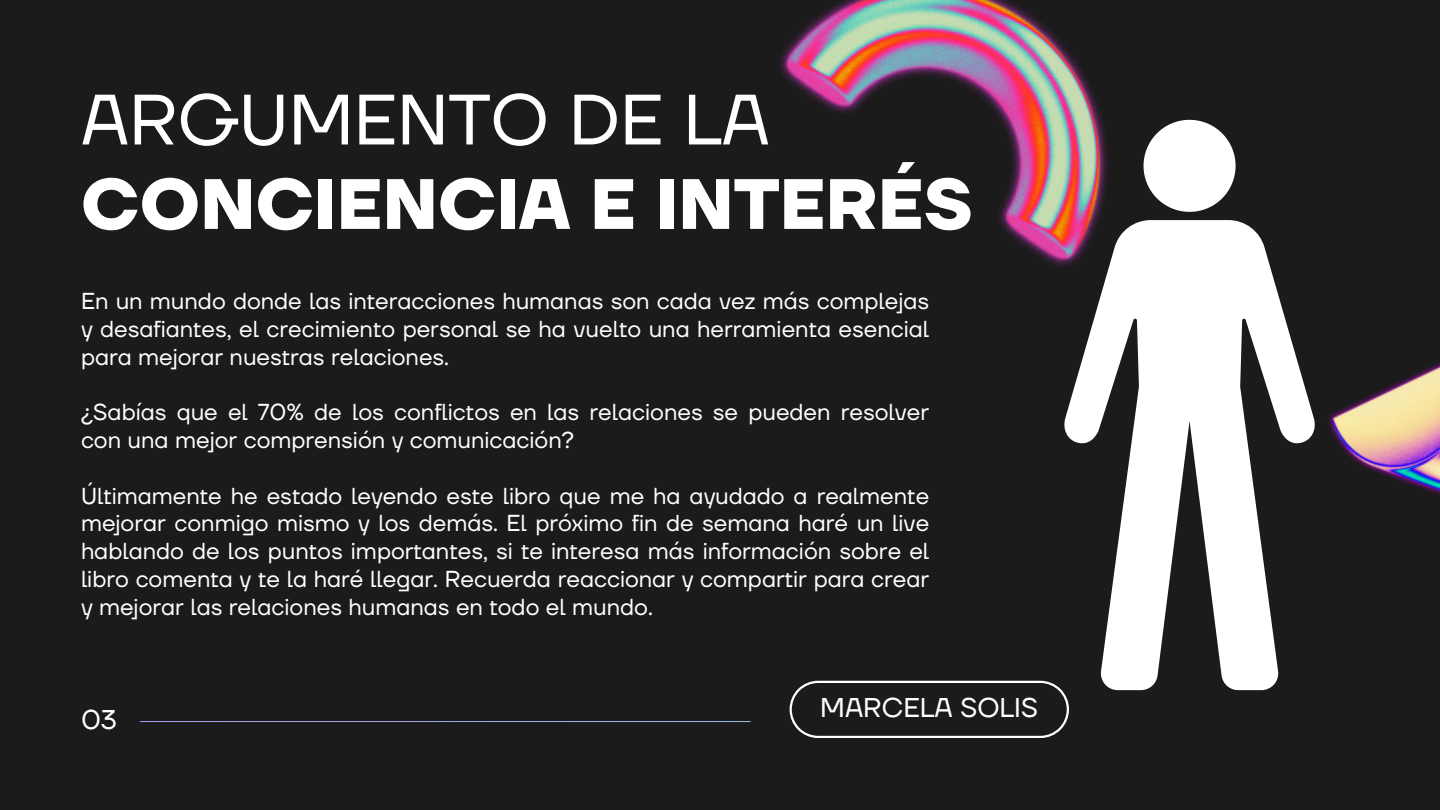
<style>
.page{position:relative;width:1440px;height:810px;background:#1b1b1b}
.page>*{position:absolute;margin:0;border:0;box-sizing:border-box;transform-origin:0 0}
.t1{font:700 71.1px "TT Firs Neue";color:#fff}
.t2{font:71.1px "TT Firs Neue";color:#fff}
.t3{font:27px "TT Firs Neue";color:#fff}
.t4{font:23px/27.8px "TT Firs Neue";color:#fff;text-align:justify}
</style>
<div class="page">
<hr style="left:140px;top:721px;width:611px;height:1px;background:#fff">
<img style="left:779px;top:0;width:329px;height:267px">
<img style="left:1328px;top:362px;width:112px;height:133px">
<svg style="left:1064px;top:220px;width:251px;height:470px;fill:#fff"></svg>
<svg style="left:1144px;top:120px;width:92px;height:92px"></svg>
<svg style="left:790px;top:681px;width:279px;height:57px"></svg>
<h3 class="t2" style="left:81px;top:77px;width:690px">ARGUMENTO DE LA</h3>
<p class="t1" style="left:81px;top:161px;width:893px">CONCIENCIA E INTERÉS</p>
<h1 class="t4" style="left:81px;top:288px;width:850px">En un mundo donde las interacciones humanas son cada vez más complejas y desafiantes, el crecimiento personal se ha vuelto una herramienta esencial para mejorar nuestras relaciones.</h1>
<p class="t4" style="left:81px;top:399px;width:850px">¿Sabías que el 70% de los conflictos en las relaciones se pueden resolver con una mejor comprensión y comunicación?</p>
<p class="t4" style="left:81px;top:483px;width:850px">Últimamente he estado leyendo este libro que me ha ayudado a realmente mejorar conmigo mismo y los demás. El próximo fin de semana haré un live hablando de los puntos importantes, si te interesa más información sobre el libro comenta y te la haré llegar. Recuerda reaccionar y compartir para crear y mejorar las relaciones humanas en todo el mundo.</p>
<p class="t3" style="left:81px;top:704px;width:38px">03</p>
<p class="t3" style="left:820px;top:691px;width:219px">MARCELA SOLIS</p>
</div>
